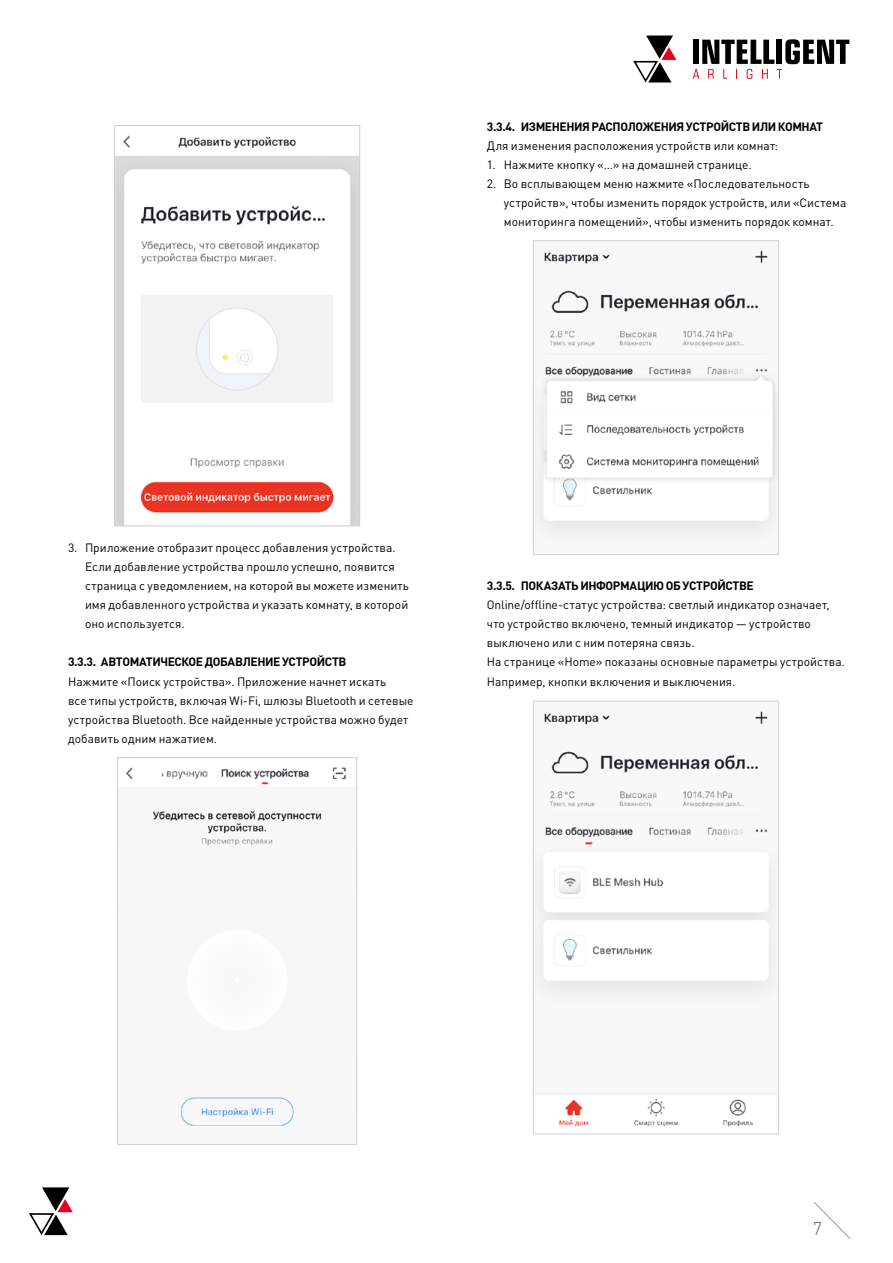
<style>
.page{position:relative;width:893px;height:1263px;background:#fff}
.page>*{position:absolute;margin:0;border:0;box-sizing:border-box;transform-origin:0 0}
.t1{font:300 18px "DIN Pro";color:#575756}
.t2{font:12px/19.2px "DIN Pro";letter-spacing:.005em;color:#000}
.t3{font:700 12px "DIN Pro";letter-spacing:-.035em;color:#000}
</style>
<div class="page">
<svg style="left:814px;top:1202px;width:37px;height:37px"></svg>
<svg style="left:693px;top:39px;width:156px;height:40px"></svg>
<svg style="left:633px;top:36px;width:43px;height:47px"></svg>
<svg style="left:29px;top:1187px;width:44px;height:48px"></svg>
<img style="left:116px;top:135px;width:242px;height:389px">
<div style="left:114px;top:125px;width:246px;height:401px;border:1px solid #d0d0d0"></div>
<img style="left:119px;top:767px;width:236px;height:359px">
<div style="left:117px;top:757px;width:240px;height:388px;border:1px solid #d0d0d0"></div>
<img style="left:535px;top:250px;width:242px;height:289px">
<div style="left:533px;top:241px;width:246px;height:314px;border:1px solid #d0d0d0"></div>
<img style="left:535px;top:711px;width:242px;height:415px">
<div style="left:533px;top:701px;width:246px;height:433px;border:1px solid #d0d0d0"></div>
<p class="t3" style="left:487px;top:118px;width:338px">3.3.4. ИЗМЕНЕНИЯ РАСПОЛОЖЕНИЯ УСТРОЙСТВ ИЛИ КОМНАТ</p>
<p class="t2" style="left:487px;top:135px;width:293px">Для изменения расположения устройств или комнат:</p>
<p class="t2" style="left:487px;top:154px;width:266px">1. Нажмите кнопку «...» на домашней странице.</p>
<p class="t2" style="left:504px;top:174px;width:344px;text-indent:-17px">2. Во всплывающем меню нажмите «Последовательность устройств», чтобы изменить порядок устройств, или «Система мониторинга помещений», чтобы изменить порядок комнат.</p>
<p class="t2" style="left:85px;top:537px;width:325px;text-indent:-17px">3. Приложение отобразит процесс добавления устройства.<br>Если добавление устройства прошло успешно, появится страница с уведомлением, на которой вы можете изменить имя добавленного устройства и указать комнату, в которой оно используется.</p>
<p class="t3" style="left:68px;top:654px;width:280px">3.3.3. АВТОМАТИЧЕСКОЕ ДОБАВЛЕНИЕ УСТРОЙСТВ</p>
<p class="t2" style="left:68px;top:671px;width:347px">Нажмите «Поиск устройства». Приложение начнет искать<br>все типы устройств, включая Wi-Fi, шлюзы Bluetooth и сетевые устройства Bluetooth. Все найденные устройства можно будет добавить одним нажатием.</p>
<p class="t3" style="left:487px;top:577px;width:268px">3.3.5. ПОКАЗАТЬ ИНФОРМАЦИЮ ОБ УСТРОЙСТВЕ</p>
<p class="t2" style="left:487px;top:594px;width:360px">Online/offline-статус устройства: светлый индикатор означает, что устройство включено, темный индикатор — устройство выключено или с ним потеряна связь.<br>На странице «Home» показаны основные параметры устройства.<br>Например, кнопки включения и выключения.</p>
<h1 class="t1" style="left:813px;top:1216px;width:11px">7</h1>
</div>
